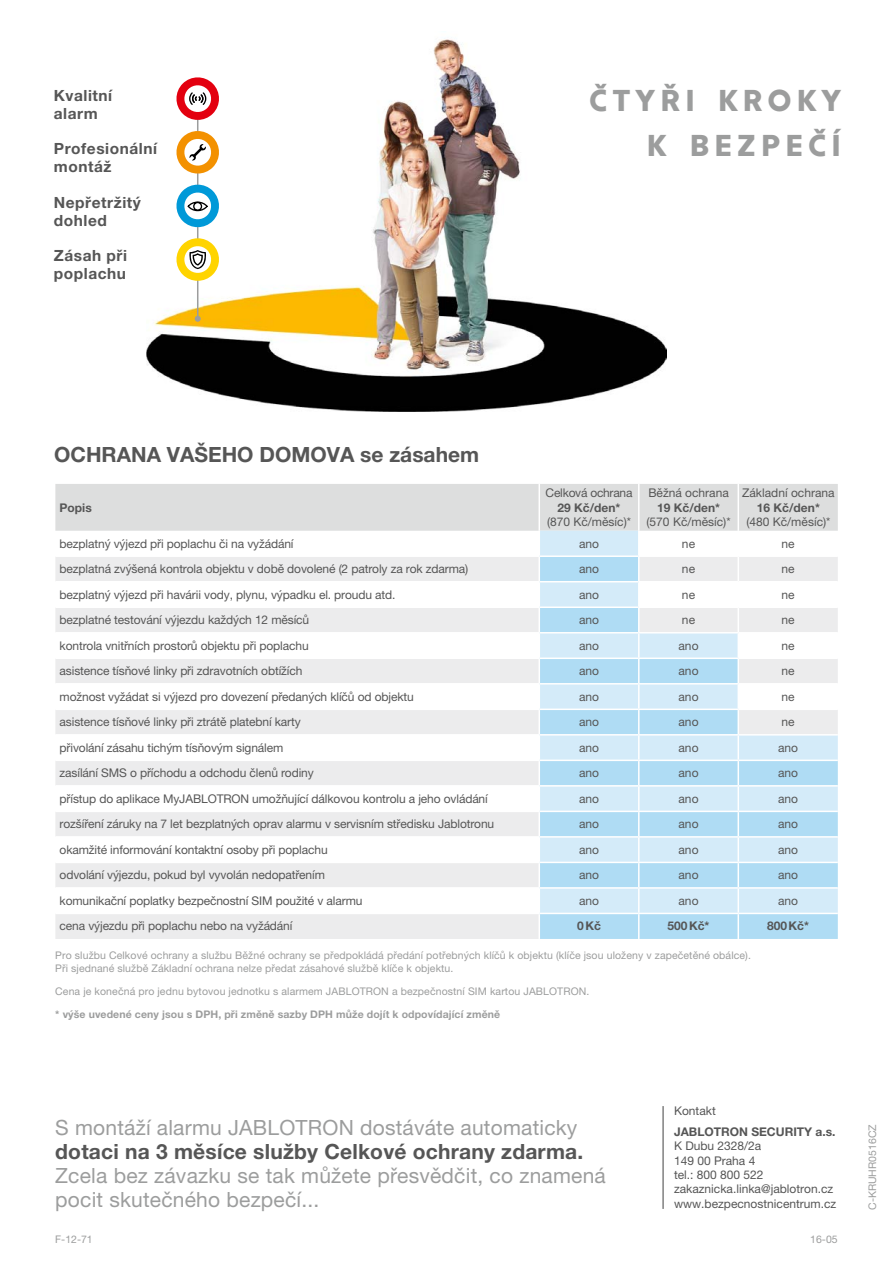
<style>
.page{position:relative;width:893px;height:1263px;background:#fff}
.page>*{position:absolute;margin:0;border:0;box-sizing:border-box;transform-origin:0 0}
.t1{font:30px/45px "Jablotronvers";letter-spacing:.2em;color:#9c9d9d;text-align:right}
.t2{font:21px/24px "Helvetica Neue LT Pro";letter-spacing:.01em;color:#9c9d9d}
.t3{font:700 21px "Helvetica Neue LT Pro";letter-spacing:.01em;color:#565656}
.t4{font:700 15.45px/18px "Helvetica Neue LT Pro";letter-spacing:.035em;color:#565656}
.t5{font:12px/14.4px "Helvetica Neue LT Pro";letter-spacing:-.01em;color:#565656}
.t6{font:700 12px "Helvetica Neue LT Pro";color:#565656}
.t7{font:10.5px/12.6px "Helvetica Neue LT Pro";letter-spacing:.01em;color:#9c9d9d}
.t8{font:700 10.5px "Helvetica Neue LT Pro";letter-spacing:.01em;color:#9c9d9d}
</style>
<div class="page">
<hr style="left:662px;top:1106px;width:2px;height:103px;background:#565656">
<svg style="left:55px;top:484px;width:783px;height:455px"></svg>
<img style="left:147px;top:39px;width:519px;height:373px">
<hr style="left:197px;top:111px;width:1px;height:208px;background:#9c9d9d">
<svg style="left:195px;top:316px;width:6px;height:6px"></svg>
<svg style="left:176px;top:77px;width:43px;height:43px"></svg>
<svg style="left:176px;top:185px;width:43px;height:42px"></svg>
<svg style="left:176px;top:131px;width:43px;height:43px"></svg>
<svg style="left:176px;top:238px;width:43px;height:43px"></svg>
<p class="t4" style="left:54px;top:86px;width:60px">Kvalitní alarm</p>
<p class="t4" style="left:54px;top:139px;width:105px">Profesionální montáž</p>
<p class="t4" style="left:54px;top:193px;width:88px">Nepřetržitý dohled</p>
<p class="t4" style="left:54px;top:247px;width:75px">Zásah při poplachu</p>
<h1 class="t1" style="left:590px;top:76px;width:252px">ČTYŘI KROKY<br>K BEZPEČÍ</h1>
<h2 class="t3" style="left:54px;top:442px;width:427px">OCHRANA VAŠEHO DOMOVA se zásahem</h2>
<p class="t6" style="left:60px;top:500px;width:34px">Popis</p>
<p class="t5" style="left:546px;top:486px;width:88px">Celková ochrana</p>
<p class="t6" style="left:558px;top:500px;width:64px">29 Kč/den*</p>
<p class="t5" style="left:547px;top:514px;width:86px">(870 Kč/měsíc)*</p>
<p class="t5" style="left:648px;top:486px;width:82px">Běžná ochrana</p>
<p class="t6" style="left:657px;top:500px;width:64px">19 Kč/den*</p>
<p class="t5" style="left:646px;top:514px;width:86px">(570 Kč/měsíc)*</p>
<p class="t5" style="left:742px;top:486px;width:94px">Základní ochrana</p>
<p class="t6" style="left:757px;top:500px;width:64px">16 Kč/den*</p>
<p class="t5" style="left:746px;top:514px;width:86px">(480 Kč/měsíc)*</p>
<p class="t5" style="left:60px;top:536px;width:235px">bezplatný výjezd při poplachu či na vyžádání</p>
<p class="t5" style="left:579px;top:536px;width:22px">ano</p>
<p class="t5" style="left:682px;top:536px;width:15px">ne</p>
<p class="t5" style="left:781px;top:536px;width:15px">ne</p>
<p class="t5" style="left:60px;top:562px;width:410px">bezplatná zvýšená kontrola objektu v době dovolené (2 patroly za rok zdarma)</p>
<p class="t5" style="left:579px;top:562px;width:22px">ano</p>
<p class="t5" style="left:682px;top:562px;width:15px">ne</p>
<p class="t5" style="left:781px;top:562px;width:15px">ne</p>
<p class="t5" style="left:60px;top:587px;width:337px">bezplatný výjezd při havárii vody, plynu, výpadku el. proudu atd.</p>
<p class="t5" style="left:579px;top:587px;width:22px">ano</p>
<p class="t5" style="left:682px;top:587px;width:15px">ne</p>
<p class="t5" style="left:781px;top:587px;width:15px">ne</p>
<p class="t5" style="left:60px;top:613px;width:251px">bezplatné testování výjezdu každých 12 měsíců</p>
<p class="t5" style="left:579px;top:613px;width:22px">ano</p>
<p class="t5" style="left:682px;top:613px;width:15px">ne</p>
<p class="t5" style="left:781px;top:613px;width:15px">ne</p>
<p class="t5" style="left:60px;top:638px;width:251px">kontrola vnitřních prostorů objektu při poplachu</p>
<p class="t5" style="left:579px;top:638px;width:22px">ano</p>
<p class="t5" style="left:678px;top:638px;width:22px">ano</p>
<p class="t5" style="left:781px;top:638px;width:15px">ne</p>
<p class="t5" style="left:60px;top:664px;width:244px">asistence tísňové linky při zdravotních obtížích</p>
<p class="t5" style="left:579px;top:664px;width:22px">ano</p>
<p class="t5" style="left:678px;top:664px;width:22px">ano</p>
<p class="t5" style="left:781px;top:664px;width:15px">ne</p>
<p class="t5" style="left:60px;top:689px;width:356px">možnost vyžádat si výjezd pro dovezení předaných klíčů od objektu</p>
<p class="t5" style="left:579px;top:689px;width:22px">ano</p>
<p class="t5" style="left:678px;top:689px;width:22px">ano</p>
<p class="t5" style="left:781px;top:689px;width:15px">ne</p>
<p class="t5" style="left:60px;top:715px;width:243px">asistence tísňové linky při ztrátě platební karty</p>
<p class="t5" style="left:579px;top:715px;width:22px">ano</p>
<p class="t5" style="left:678px;top:715px;width:22px">ano</p>
<p class="t5" style="left:781px;top:715px;width:15px">ne</p>
<p class="t5" style="left:60px;top:740px;width:225px">přivolání zásahu tichým tísňovým signálem</p>
<p class="t5" style="left:579px;top:740px;width:22px">ano</p>
<p class="t5" style="left:678px;top:740px;width:22px">ano</p>
<p class="t5" style="left:778px;top:740px;width:22px">ano</p>
<p class="t5" style="left:60px;top:766px;width:256px">zasílání SMS o příchodu a odchodu členů rodiny</p>
<p class="t5" style="left:579px;top:766px;width:22px">ano</p>
<p class="t5" style="left:678px;top:766px;width:22px">ano</p>
<p class="t5" style="left:778px;top:766px;width:22px">ano</p>
<p class="t5" style="left:60px;top:791px;width:430px">přístup do aplikace MyJABLOTRON umožňující dálkovou kontrolu a jeho ovládání</p>
<p class="t5" style="left:579px;top:791px;width:22px">ano</p>
<p class="t5" style="left:678px;top:791px;width:22px">ano</p>
<p class="t5" style="left:778px;top:791px;width:22px">ano</p>
<p class="t5" style="left:60px;top:817px;width:436px">rozšíření záruky na 7 let bezplatných oprav alarmu v servisním středisku Jablotronu</p>
<p class="t5" style="left:579px;top:817px;width:22px">ano</p>
<p class="t5" style="left:678px;top:817px;width:22px">ano</p>
<p class="t5" style="left:778px;top:817px;width:22px">ano</p>
<p class="t5" style="left:60px;top:842px;width:270px">okamžité informování kontaktní osoby při poplachu</p>
<p class="t5" style="left:579px;top:842px;width:22px">ano</p>
<p class="t5" style="left:678px;top:842px;width:22px">ano</p>
<p class="t5" style="left:778px;top:842px;width:22px">ano</p>
<p class="t5" style="left:60px;top:868px;width:267px">odvolání výjezdu, pokud byl vyvolán nedopatřením</p>
<p class="t5" style="left:579px;top:868px;width:22px">ano</p>
<p class="t5" style="left:678px;top:868px;width:22px">ano</p>
<p class="t5" style="left:778px;top:868px;width:22px">ano</p>
<p class="t5" style="left:60px;top:893px;width:304px">komunikační poplatky bezpečnostní SIM použité v alarmu</p>
<p class="t5" style="left:579px;top:893px;width:22px">ano</p>
<p class="t5" style="left:678px;top:893px;width:22px">ano</p>
<p class="t5" style="left:778px;top:893px;width:22px">ano</p>
<p class="t5" style="left:60px;top:919px;width:234px">cena výjezdu při poplachu nebo na vyžádání</p>
<p class="t6" style="left:577px;top:919px;width:25px">0Kč</p>
<p class="t6" style="left:668px;top:919px;width:43px">500Kč*</p>
<p class="t6" style="left:767px;top:919px;width:43px">800Kč*</p>
<p class="t7" style="left:55px;top:949px;width:697px">Pro službu Celkové ochrany a službu Běžné ochrany se předpokládá předání potřebných klíčů k objektu (klíče jsou uloženy v zapečetěné obálce).<br>Při sjednané službě Základní ochrana nelze předat zásahové službě klíče k objektu.</p>
<p class="t7" style="left:55px;top:985px;width:536px">Cena je konečná pro jednu bytovou jednotku s alarmem JABLOTRON a bezpečnostní SIM kartou JABLOTRON.</p>
<p class="t8" style="left:55px;top:1008px;width:446px">* výše uvedené ceny jsou s DPH, při změně sazby DPH může dojít k odpovídající změně</p>
<h2 class="t2" style="left:55px;top:1115px;width:524px">S montáží alarmu JABLOTRON dostáváte automaticky</h2>
<h2 class="t3" style="left:55px;top:1139px;width:530px">dotaci na 3 měsíce služby Celkové ochrany zdarma.</h2>
<h2 class="t2" style="left:55px;top:1163px;width:552px">Zcela bez závazku se tak můžete přesvědčit, co znamená pocit skutečného bezpečí...</h2>
<p class="t5" style="left:674px;top:1103px;width:43px">Kontakt</p>
<p class="t6" style="left:674px;top:1124px;width:163px">JABLOTRON SECURITY a.s.</p>
<p class="t5" style="left:674px;top:1138px;width:164px">K Dubu 2328/2a<br>149 00 Praha 4<br>tel.: 800 800 522 zakaznicka.linka@jablotron.cz www.bezpecnostnicentrum.cz</p>
<p class="t7" style="left:55px;top:1233px;width:39px">F-12-71</p>
<p class="t7" style="left:810px;top:1233px;width:29px">16-05</p>
<p class="t7" style="left:866px;top:1210px;width:87px;rotate:-90deg">C-KRUHR0516CZ</p>
</div>
